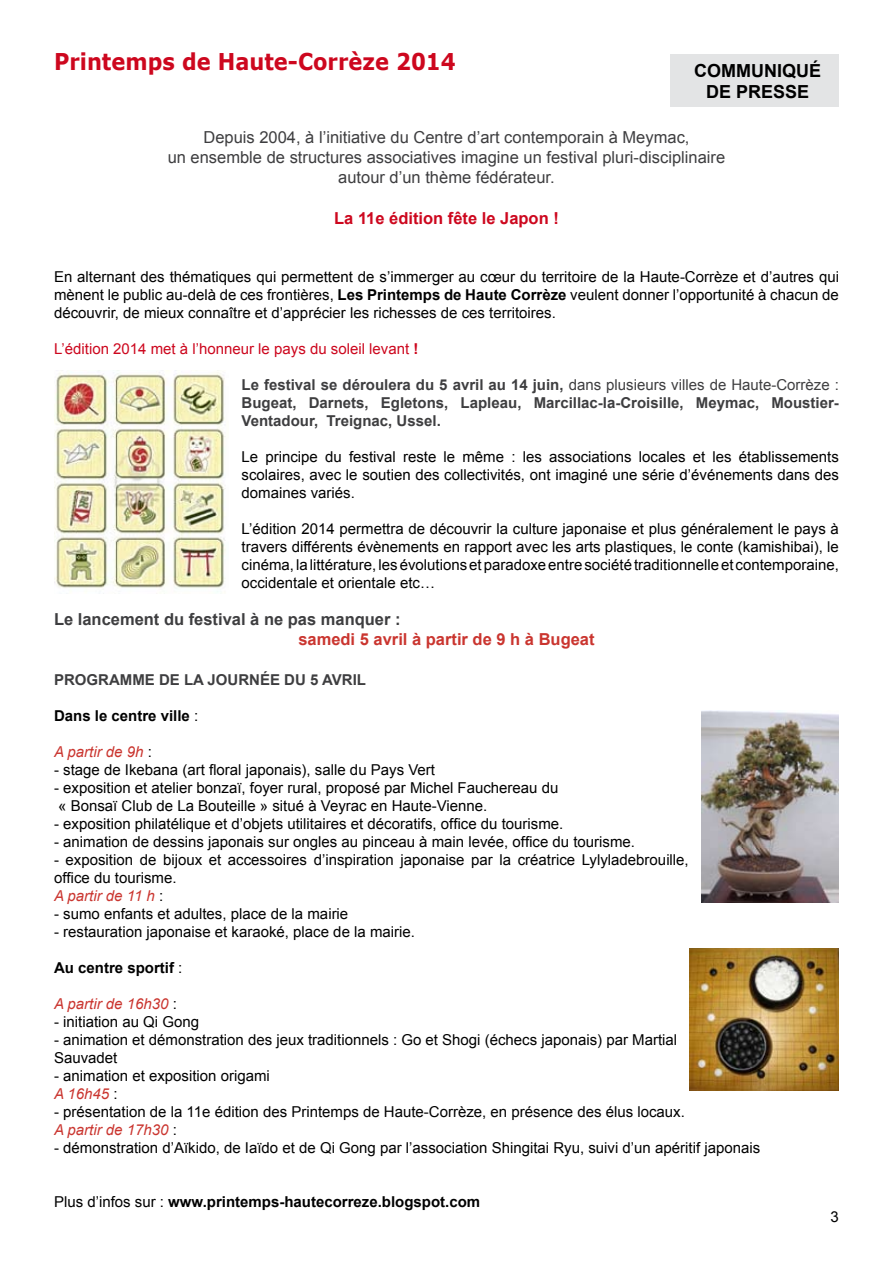
<style>
.page{position:relative;width:893px;height:1263px;background:#fff}
.page>*{position:absolute;margin:0;border:0;box-sizing:border-box;transform-origin:0 0}
.t1{font:700 23.1px "Verdana";color:#cd071e;scale:.91 1}
.t2{font:700 18px/21.6px "Arial";color:#000;text-align:center}
.t3{font:16.5px/19.8px "Arial";color:#3e3e40;text-align:center}
.t4{font:700 16.5px "Arial";color:#3e3e40}
.t5{font:700 16.5px "Arial";color:#ca352f}
.t6{font:700 16.5px "Arial";color:#cd071e}
.t7{font:15px/18px "Arial";color:#000}
.t8{font:700 15px/18px "Arial";color:#3e3e40;text-align:justify}
.t9{font:700 15px "Arial";color:#000}
.t10{font:15px "Arial";color:#cd071e}
.t11{font:italic 15px "Arial";color:#ca352f}
.s1{font-weight:700}
.s2{font-weight:400}
.s3{font-style:normal;color:#000}
.s4{font-style:italic;color:#ca352f}
</style>
<div class="page">
<img style="left:54px;top:372px;width:172px;height:220px">
<img style="left:690px;top:948px;width:149px;height:143px">
<img style="left:702px;top:710px;width:137px;height:192px">
<div style="left:670px;top:54px;width:169px;height:53px;background:#e3e4e5"></div>
<h1 class="t1" style="left:54px;top:47px;width:443px">Printemps de Haute-Corrèze 2014</h1>
<p class="t2" style="left:694px;top:60px;width:128px">COMMUNIQUÉ<br>DE PRESSE</p>
<p class="t3" style="left:168px;top:127px;width:559px">Depuis 2004, à l’initiative du Centre d’art contemporain à Meymac,<br>un ensemble de structures associatives imagine un festival pluri-disciplinaire autour d’un thème fédérateur.</p>
<p class="t6" style="left:334px;top:207px;width:226px">La 11e édition fête le Japon !</p>
<p class="t7" style="left:54px;top:267px;width:786px;text-align:justify">En alternant des thématiques qui permettent de s’immerger au cœur du territoire de la Haute-Corrèze et d’autres qui mènent le public au-delà de ces frontières, <span class="s1">Les Printemps de Haute Corrèze</span> veulent donner l’opportunité à chacun de découvrir, de mieux connaître et d’apprécier les richesses de ces territoires.</p>
<p class="t10" style="left:54px;top:338px;width:366px">L’édition 2014 met à l’honneur le pays du soleil levant <span class="s1">!</span></p>
<p class="t8" style="left:242px;top:376px;width:599px">Le festival se déroulera du 5 avril au 14 juin, <span class="s2">dans plusieurs villes de Haute-Corrèze :<br></span>Bugeat, Darnets, Egletons, Lapleau, Marcillac-la-Croisille, Meymac, Moustier-Ventadour, Treignac, Ussel.</p>
<p class="t7" style="left:242px;top:447px;width:599px;text-align:justify">Le principe du festival reste le même : les associations locales et les établissements scolaires, avec le soutien des collectivités, ont imaginé une série d’événements dans des domaines variés.</p>
<p class="t7" style="left:242px;top:519px;width:599px;text-align:justify">L’édition 2014 permettra de découvrir la culture japonaise et plus généralement le pays à travers différents évènements en rapport avec les arts plastiques, le conte (kamishibai), le cinéma, la littérature, les évolutions et paradoxe entre société traditionnelle et contemporaine, occidentale et orientale etc…</p>
<p class="t4" style="left:54px;top:609px;width:348px">Le lancement du festival à ne pas manquer :</p>
<p class="t5" style="left:298px;top:629px;width:298px">samedi 5 avril à partir de 9 h à Bugeat</p>
<p class="t8" style="left:54px;top:671px;width:313px">PROGRAMME DE LA JOURNÉE DU 5 AVRIL</p>
<p class="t9" style="left:54px;top:706px;width:146px">Dans le centre ville <span class="s2">:</span></p>
<p class="t11" style="left:54px;top:742px;width:99px">A partir de 9h <span class="s3">:</span></p>
<p class="t7" style="left:54px;top:761px;width:383px">- stage de Ikebana (art floral japonais), salle du Pays Vert</p>
<p class="t7" style="left:54px;top:779px;width:506px">- exposition et atelier bonzaï, foyer rural, proposé par Michel Fauchereau du « Bonsaï Club de La Bouteille » situé à Veyrac en Haute-Vienne.</p>
<p class="t7" style="left:54px;top:815px;width:511px">- exposition philatélique et d’objets utilitaires et décoratifs, office du tourisme.</p>
<p class="t7" style="left:54px;top:833px;width:583px">- animation de dessins japonais sur ongles au pinceau à main levée, office du tourisme.</p>
<p class="t7" style="left:54px;top:851px;width:636px">- exposition de bijoux et accessoires d’inspiration japonaise par la créatrice Lylyladebrouille, office du tourisme.<br><span class="s4">A partir de 11 h</span> :</p>
<p class="t7" style="left:54px;top:905px;width:296px">- sumo enfants et adultes, place de la mairie</p>
<p class="t7" style="left:54px;top:923px;width:362px">- restauration japonaise et karaoké, place de la mairie.</p>
<p class="t9" style="left:54px;top:958px;width:130px">Au centre sportif <span class="s2">:</span></p>
<p class="t11" style="left:54px;top:994px;width:124px">A partir de 16h30 <span class="s3">:</span></p>
<p class="t7" style="left:54px;top:1013px;width:147px">- initiation au Qi Gong</p>
<p class="t7" style="left:54px;top:1031px;width:625px">- animation et démonstration des jeux traditionnels : Go et Shogi (échecs japonais) par Martial<br>Sauvadet</p>
<p class="t7" style="left:54px;top:1067px;width:217px">- animation et exposition origami<br><span class="s4">A 16h45</span> :</p>
<p class="t7" style="left:54px;top:1103px;width:632px">- présentation de la 11e édition des Printemps de Haute-Corrèze, en présence des élus locaux.<br><span class="s4">A partir de 17h30</span> :</p>
<p class="t7" style="left:54px;top:1139px;width:708px">- démonstration d’Aïkido, de Iaïdo et de Qi Gong par l’association Shingitai Ryu, suivi d’un apéritif japonais</p>
<p class="t9" style="left:54px;top:1192px;width:428px"><span class="s2">Plus d’infos sur :</span> www.printemps-hautecorreze.blogspot.com</p>
<p class="t7" style="left:831px;top:1208px;width:10px">3</p>
</div>
